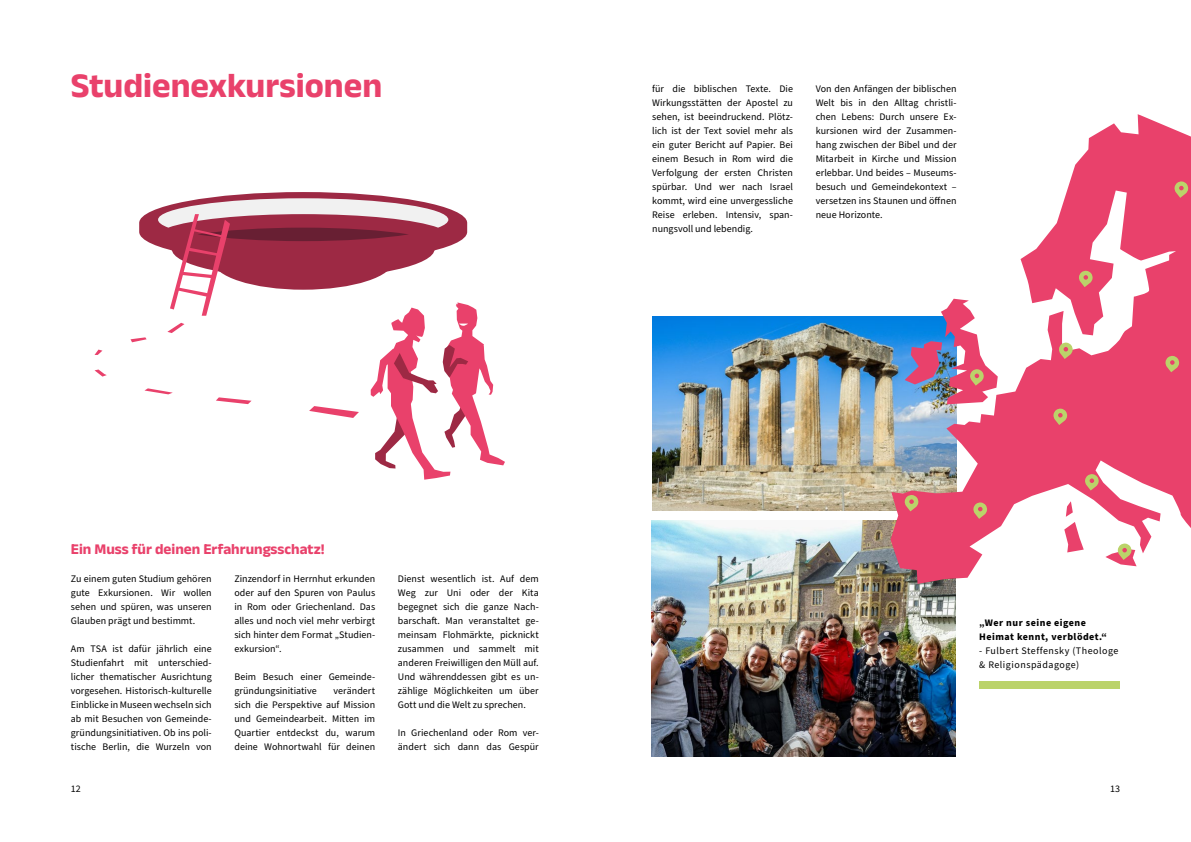
<style>
.page{position:relative;width:1191px;height:842px;background:#fff}
.page>*{position:absolute;margin:0;border:0;box-sizing:border-box;transform-origin:0 0}
.t1{font:500 35px "Anek Latin";color:#e9416b}
.t2{font:500 15px "Anek Latin";color:#e9416b}
.t3{font:10px/14px "Source Sans Pro";letter-spacing:.005em;color:#000;text-align:justify}
.t4{font:10px/14px "Source Sans Pro";letter-spacing:.05em;color:#000}
.t5{font:700 10px/14px "Source Sans Pro";letter-spacing:.05em;color:#000}
</style>
<div class="page">
<div style="left:979px;top:682px;width:141px;height:7px;background:#bbd36a"></div>
<img style="left:652px;top:317px;width:238px;height:193px">
<img style="left:651px;top:520px;width:305px;height:236px">
<svg style="left:890px;top:298px;width:301px;height:286px;fill:#e9416b"></svg>
<svg style="left:1064px;top:501px;width:19px;height:51px"></svg>
<svg style="left:1053px;top:408px;width:14px;height:17px"></svg>
<svg style="left:1165px;top:356px;width:14px;height:16px"></svg>
<svg style="left:1020px;top:114px;width:171px;height:221px"></svg>
<svg style="left:904px;top:495px;width:14px;height:16px"></svg>
<svg style="left:1058px;top:342px;width:14px;height:17px"></svg>
<svg style="left:973px;top:502px;width:14px;height:17px"></svg>
<svg style="left:1105px;top:543px;width:31px;height:23px"></svg>
<img style="left:904px;top:299px;width:93px;height:105px">
<svg style="left:1084px;top:474px;width:14px;height:16px"></svg>
<svg style="left:94px;top:350px;width:8px;height:5px"></svg>
<svg style="left:94px;top:369px;width:13px;height:8px"></svg>
<svg style="left:130px;top:192px;width:375px;height:288px"></svg>
<h1 class="t1" style="left:71px;top:62px;width:313px">Studienexkursionen</h1>
<p class="t3" style="left:652px;top:82px;width:142px">für die biblischen Texte. Die Wirkungsstätten der Apostel zu sehen, ist beeindruckend. Plötz&shy;lich ist der Text soviel mehr als ein guter Bericht auf Papier. Bei einem Besuch in Rom wird die Verfolgung der ersten Christen spürbar. Und wer nach Israel kommt, wird eine unvergessliche Reise erleben. Intensiv, span&shy;nungsvoll und lebendig.</p>
<p class="t3" style="left:815px;top:82px;width:142px">Von den Anfängen der biblischen Welt bis in den Alltag christli&shy;chen Lebens: Durch unsere Ex&shy;kursionen wird der Zusammen&shy;hang zwischen der Bibel und der Mitarbeit in Kirche und Mission erlebbar. Und beides – Museums&shy;besuch und Gemeindekontext – versetzen ins Staunen und öffnen neue Horizonte.</p>
<h2 class="t2" style="left:71px;top:538px;width:255px">Ein Muss für deinen Erfahrungsschatz!</h2>
<p class="t3" style="left:71px;top:572px;width:142px">Zu einem guten Studium gehören gute Exkursionen. Wir wollen sehen und spüren, was unseren Glauben prägt und bestimmt.</p>
<p class="t3" style="left:71px;top:642px;width:142px">Am TSA ist dafür jährlich eine Studienfahrt mit unterschied&shy;licher thematischer Ausrichtung vorgesehen. Historisch-kulturelle Einblicke in Museen wechseln sich ab mit Besuchen von Gemeinde&shy;gründungsinitiativen. Ob ins poli&shy;tische Berlin, die Wurzeln von</p>
<p class="t3" style="left:234px;top:572px;width:142px">Zinzendorf in Herrnhut erkunden oder auf den Spuren von Paulus in Rom oder Griechenland. Das alles und noch viel mehr verbirgt sich hinter dem Format „Studien&shy;exkursion“.</p>
<p class="t3" style="left:234px;top:670px;width:141px">Beim Besuch einer Gemeinde&shy;gründungsinitiative</p>
<p class="t3" style="left:234px;top:684px;width:142px;text-indent:99px">verändert sich die Perspektive auf Mission und Gemeindearbeit. Mitten im Quartier entdeckst du, warum deine Wohnortwahl für deinen</p>
<p class="t3" style="left:398px;top:572px;width:142px">Dienst wesentlich ist. Auf dem Weg zur Uni oder der Kita begegnet sich die ganze Nach&shy;barschaft. Man veranstaltet ge&shy;meinsam Flohmärkte, picknickt zusammen und sammelt mit anderen Freiwilligen den Müll auf.<br>Und währenddessen gibt es un&shy;zählige Möglichkeiten um über Gott und die Welt zu sprechen.</p>
<p class="t3" style="left:398px;top:726px;width:142px">In Griechenland oder Rom ver&shy;ändert sich dann das Gespür</p>
<p class="t5" style="left:979px;top:616px;width:129px">„Wer nur seine eigene<br>Heimat kennt, verblödet.“</p>
<p class="t4" style="left:979px;top:644px;width:141px">- Fulbert Steffensky (Theologe &amp; Religionspädagoge)</p>
<p class="t3" style="left:71px;top:782px;width:11px">12</p>
<p class="t3" style="left:1110px;top:782px;width:11px">13</p>
</div>
